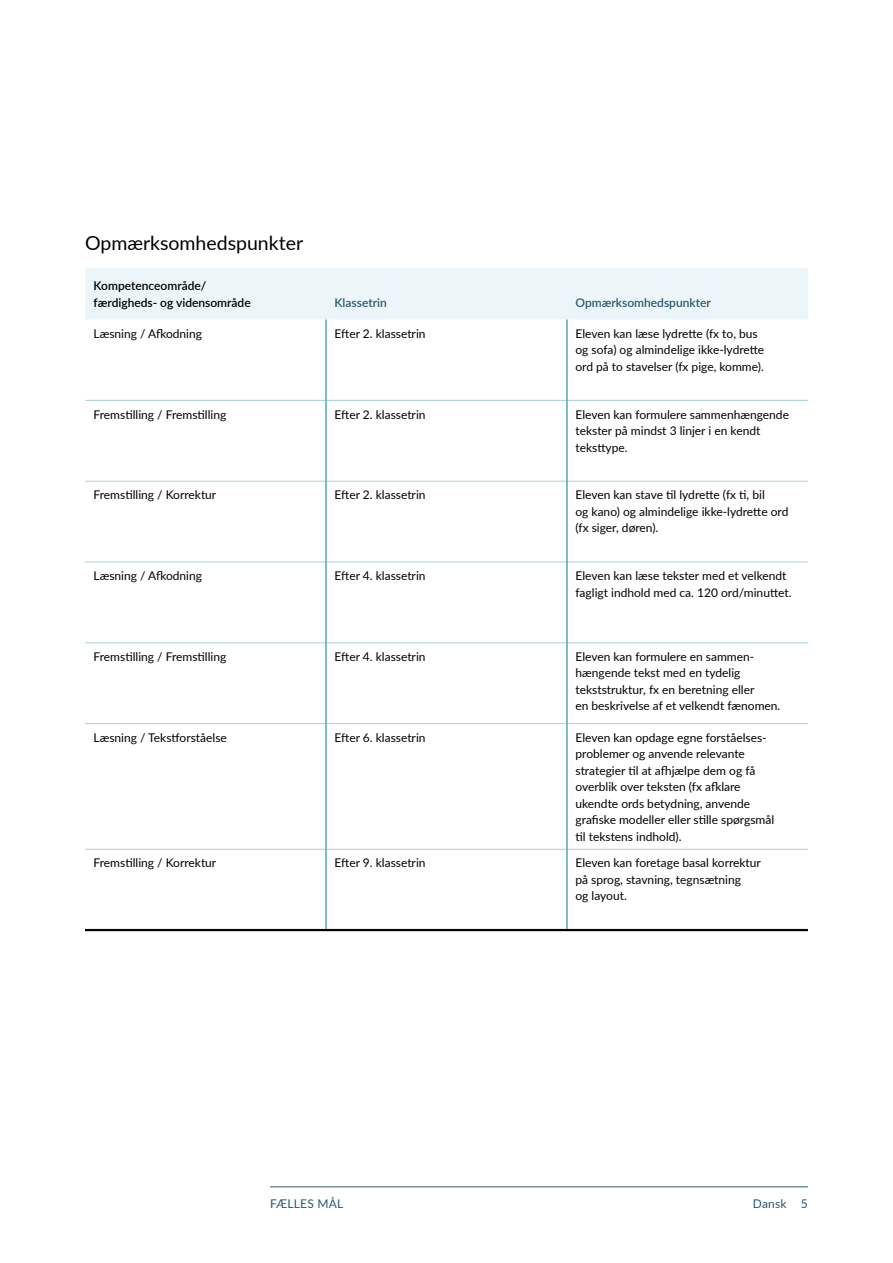
<style>
.page{position:relative;width:893px;height:1263px;background:#fff}
.page>*{position:absolute;margin:0;border:0;box-sizing:border-box;transform-origin:0 0}
._08_Mellemrubrik_13{font:19.5px "Lato";color:#000}
._09_Tabeltekst_brød{font:12px/16.5px "Lato";color:#000}
._09_Tabeltekst_over{font:600 12px/16.5px "Lato";color:#000}
._09_Tabeltekst_over-2{font:600 12px "Lato";color:#2b586f}
.t1{font:12px "Lato";letter-spacing:.02em;color:#2b586f}
</style>
<div class="page">
<div style="left:85px;top:268px;width:723px;height:52px;background:#ecf6fa"></div>
<hr style="left:85px;top:929px;width:241px;height:2px;background:#000">
<hr style="left:326px;top:929px;width:241px;height:2px;background:#000">
<hr style="left:567px;top:929px;width:241px;height:2px;background:#000">
<hr style="left:85px;top:400px;width:241px;height:1px;background:#a7cfdc">
<hr style="left:326px;top:400px;width:241px;height:1px;background:#a7cfdc">
<hr style="left:567px;top:400px;width:241px;height:1px;background:#a7cfdc">
<hr style="left:85px;top:481px;width:241px;height:1px;background:#a7cfdc">
<hr style="left:326px;top:481px;width:241px;height:1px;background:#a7cfdc">
<hr style="left:567px;top:481px;width:241px;height:1px;background:#a7cfdc">
<hr style="left:85px;top:562px;width:241px;height:1px;background:#a7cfdc">
<hr style="left:326px;top:562px;width:241px;height:1px;background:#a7cfdc">
<hr style="left:567px;top:562px;width:241px;height:1px;background:#a7cfdc">
<hr style="left:85px;top:642px;width:241px;height:1px;background:#a7cfdc">
<hr style="left:326px;top:642px;width:241px;height:1px;background:#a7cfdc">
<hr style="left:567px;top:642px;width:241px;height:1px;background:#a7cfdc">
<hr style="left:85px;top:723px;width:241px;height:1px;background:#a7cfdc">
<hr style="left:326px;top:723px;width:241px;height:1px;background:#a7cfdc">
<hr style="left:567px;top:723px;width:241px;height:1px;background:#a7cfdc">
<hr style="left:85px;top:849px;width:241px;height:1px;background:#a7cfdc">
<hr style="left:326px;top:849px;width:241px;height:1px;background:#a7cfdc">
<hr style="left:567px;top:849px;width:241px;height:1px;background:#a7cfdc">
<hr style="left:326px;top:320px;width:1px;height:80px;background:#007798">
<hr style="left:567px;top:320px;width:1px;height:80px;background:#007798">
<hr style="left:326px;top:400px;width:1px;height:81px;background:#007798">
<hr style="left:567px;top:400px;width:1px;height:81px;background:#007798">
<hr style="left:326px;top:481px;width:1px;height:81px;background:#007798">
<hr style="left:567px;top:481px;width:1px;height:81px;background:#007798">
<hr style="left:326px;top:562px;width:1px;height:81px;background:#007798">
<hr style="left:567px;top:562px;width:1px;height:81px;background:#007798">
<hr style="left:326px;top:643px;width:1px;height:80px;background:#007798">
<hr style="left:567px;top:643px;width:1px;height:80px;background:#007798">
<hr style="left:326px;top:723px;width:1px;height:126px;background:#007798">
<hr style="left:567px;top:723px;width:1px;height:126px;background:#007798">
<hr style="left:326px;top:849px;width:1px;height:80px;background:#007798">
<hr style="left:567px;top:849px;width:1px;height:80px;background:#007798">
<hr style="left:270px;top:1186px;width:538px;height:1px;background:#2b586f">
<p class="_08_Mellemrubrik_13" style="left:85px;top:229px;width:220px">Opmærksomhedspunkter</p>
<p class="_09_Tabeltekst_over" style="left:94px;top:277px;width:159px">Kompetenceområde/ færdigheds- og vidensområde</p>
<p class="_09_Tabeltekst_over-2" style="left:334px;top:294px;width:54px">Klassetrin</p>
<p class="_09_Tabeltekst_over-2" style="left:575px;top:294px;width:137px">Opmærksomhedspunkter</p>
<p class="_09_Tabeltekst_brød" style="left:94px;top:325px;width:110px">Læsning / Afkodning</p>
<p class="_09_Tabeltekst_brød" style="left:334px;top:325px;width:93px">Efter 2. klassetrin</p>
<p class="_09_Tabeltekst_brød" style="left:575px;top:325px;width:190px">Eleven kan læse lydrette (fx to, bus og sofa) og almindelige ikke-lydrette ord på to stavelser (fx pige, komme).</p>
<p class="_09_Tabeltekst_brød" style="left:94px;top:405px;width:134px">Fremstilling / Fremstilling</p>
<p class="_09_Tabeltekst_brød" style="left:334px;top:405px;width:93px">Efter 2. klassetrin</p>
<p class="_09_Tabeltekst_brød" style="left:575px;top:405px;width:215px">Eleven kan formulere sammenhængende tekster på mindst 3 linjer i en kendt teksttype.</p>
<p class="_09_Tabeltekst_brød" style="left:94px;top:486px;width:124px">Fremstilling / Korrektur</p>
<p class="_09_Tabeltekst_brød" style="left:334px;top:486px;width:93px">Efter 2. klassetrin</p>
<p class="_09_Tabeltekst_brød" style="left:575px;top:486px;width:214px">Eleven kan stave til lydrette (fx ti, bil<br>og kano) og almindelige ikke-lydrette ord (fx siger, døren).</p>
<p class="_09_Tabeltekst_brød" style="left:94px;top:567px;width:110px">Læsning / Afkodning</p>
<p class="_09_Tabeltekst_brød" style="left:334px;top:567px;width:93px">Efter 4. klassetrin</p>
<p class="_09_Tabeltekst_brød" style="left:575px;top:567px;width:218px">Eleven kan læse tekster med et velkendt fagligt indhold med ca. 120 ord/minuttet.</p>
<p class="_09_Tabeltekst_brød" style="left:94px;top:648px;width:134px">Fremstilling / Fremstilling</p>
<p class="_09_Tabeltekst_brød" style="left:334px;top:648px;width:93px">Efter 4. klassetrin</p>
<p class="_09_Tabeltekst_brød" style="left:575px;top:648px;width:206px">Eleven kan formulere en sammen&shy;hængende tekst med en tydelig tekststruktur, fx en beretning eller<br>en beskrivelse af et velkendt fænomen.</p>
<p class="_09_Tabeltekst_brød" style="left:94px;top:729px;width:135px">Læsning / Tekstforståelse</p>
<p class="_09_Tabeltekst_brød" style="left:334px;top:729px;width:93px">Efter 6. klassetrin</p>
<p class="_09_Tabeltekst_brød" style="left:575px;top:729px;width:200px">Eleven kan opdage egne forståelses&shy;problemer og anvende relevante strategier til at afhjælpe dem og få overblik over teksten (fx afklare ukendte ords betydning, anvende grafiske modeller eller stille spørgsmål til tekstens indhold).</p>
<p class="_09_Tabeltekst_brød" style="left:94px;top:854px;width:124px">Fremstilling / Korrektur</p>
<p class="_09_Tabeltekst_brød" style="left:334px;top:854px;width:93px">Efter 9. klassetrin</p>
<p class="_09_Tabeltekst_brød" style="left:575px;top:854px;width:187px">Eleven kan foretage basal korrektur på sprog, stavning, tegnsætning<br>og layout.</p>
<p class="t1" style="left:270px;top:1195px;width:75px">Fælles Mål</p>
<p class="t1" style="left:753px;top:1195px;width:57px">Dansk 5</p>
</div>
